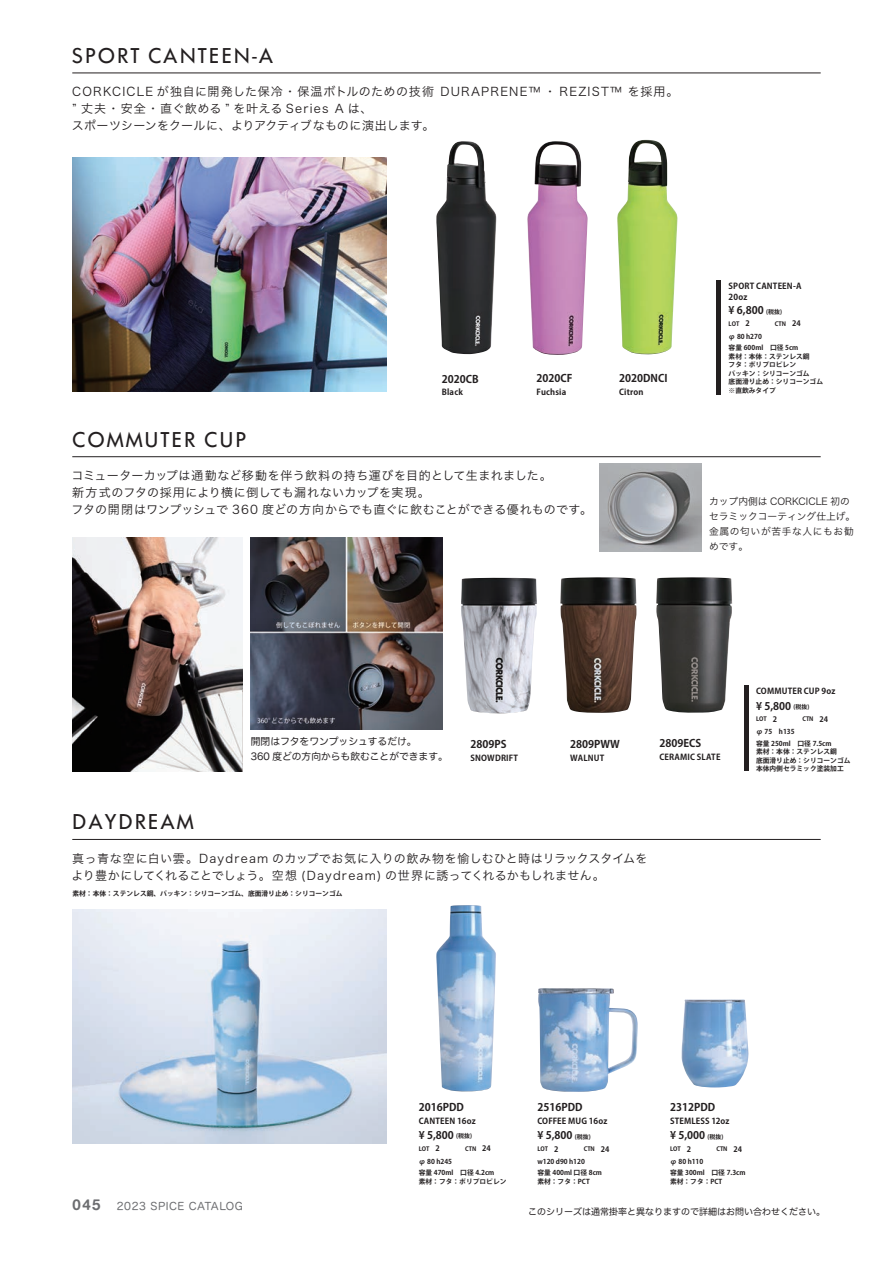
<style>
.page{position:relative;width:893px;height:1263px;background:#fff}
.page>*{position:absolute;margin:0;border:0;box-sizing:border-box;transform-origin:0 0}
.t1{font:19.5px "Futura Maxi CG Book";letter-spacing:.1em;color:#231f20}
.t2{font:19.5px "Cg Futura Maxi Bk";letter-spacing:.1em;color:#231f20}
.t3{font:12px/17px "Hira Kaku Pro W3";letter-spacing:.035em;color:#231f20}
.t4{font:12px "Hira Kaku Pro W3";letter-spacing:.01em;color:#231f20}
.t5{font:12px "Hira Kaku Pro W3";letter-spacing:.1em;color:#231f20}
.t6{font:12px "Hira Kaku Pro W3";letter-spacing:.08em;color:#231f20}
.SPICE_CD{font:700 10.5px "Koz Go Pro";color:#231f20}
.REATAIL_PRICE{font:700 10.5px "Koz Go Pro";color:#231f20}
.t7{font:10.5px "Hira Maru Pro W4";letter-spacing:.05em;color:#6c6d70}
.t8{font:9.75px "Hira Maru Pro N W4";color:#231f20}
.t9{font:9.75px "Hira Kaku Pro W3";color:#231f20}
.t10{font:9.75px/14.9px "Hira Kaku Pro W3";letter-spacing:.065em;color:#231f20}
.t11{font:9px "Hira Maru Pro W4";color:#231f20}
.GOODS_NAME{font:700 8.25px "Koz Go Pro";letter-spacing:.02em;color:#231f20}
.ETC{font:700 6.75px "Koz Go Pro";color:#231f20}
.SIZE{font:700 6.75px "Koz Go Pro";color:#231f20}
.LOT_CTN{font:700 6px "Koz Go Pro";color:#231f20}
.s1{font-size:6px}
.s2{font-size:7.5px}
.s3{font-family:"Alte Haas Grotesk Bold";font-size:15px}
</style>
<div class="page">
<img style="left:617px;top:140px;width:61px;height:215px">
<img style="left:527px;top:141px;width:61px;height:214px">
<img style="left:436px;top:141px;width:61px;height:213px">
<img style="left:72px;top:157px;width:315px;height:234px">
<img style="left:656px;top:577px;width:76px;height:136px">
<img style="left:560px;top:577px;width:77px;height:136px">
<img style="left:461px;top:578px;width:76px;height:135px">
<img style="left:600px;top:463px;width:101px;height:89px">
<img style="left:251px;top:538px;width:191px;height:191px">
<img style="left:72px;top:538px;width:170px;height:234px">
<img style="left:72px;top:909px;width:315px;height:234px">
<img style="left:681px;top:999px;width:67px;height:88px">
<img style="left:538px;top:988px;width:100px;height:104px">
<img style="left:436px;top:905px;width:60px;height:187px">
<hr style="left:72px;top:456px;width:749px;height:1px;background:#231f20">
<hr style="left:72px;top:839px;width:749px;height:1px;background:#231f20">
<hr style="left:72px;top:73px;width:749px;height:1px;background:#231f20">
<hr style="left:717px;top:280px;width:4px;height:115px;background:#231f20">
<hr style="left:744px;top:685px;width:4px;height:85px;background:#231f20">
<p class="t2" style="left:72px;top:43px;width:203px">SPORT CANTEEN-A</p>
<p class="t5" style="left:72px;top:80px;width:608px">CORKCICLE が独自に開発した保冷・保温ボトルのための技術 DURAPRENE™ ・ REZIST™ を採用。</p>
<p class="t6" style="left:72px;top:97px;width:302px">” 丈夫・安全・直ぐ飲める ” を叶える Series A は、</p>
<p class="t4" style="left:72px;top:114px;width:364px">スポーツシーンをクールに、よりアクティブなものに演出します。</p>
<p class="SPICE_CD" style="left:442px;top:372px;width:38px">2020CB</p>
<p class="GOODS_NAME" style="left:442px;top:387px;width:23px">Black</p>
<p class="SPICE_CD" style="left:537px;top:371px;width:37px">2020CF</p>
<p class="GOODS_NAME" style="left:537px;top:387px;width:31px">Fuchsia</p>
<p class="t1" style="left:72px;top:427px;width:175px">COMMUTER CUP</p>
<p class="t3" style="left:71px;top:466px;width:482px">コミューターカップは通勤など移動を伴う飲料の持ち運びを目的として生まれました。</p>
<p class="t3" style="left:72px;top:483px;width:359px">新方式のフタの採用により横に倒しても漏れないカップを実現。</p>
<p class="t4" style="left:71px;top:499px;width:522px">フタの開閉はワンプッシュで 360 度どの方向からでも直ぐに飲むことができる優れものです。</p>
<p class="SPICE_CD" style="left:619px;top:371px;width:50px">2020DNCI</p>
<p class="GOODS_NAME" style="left:619px;top:386px;width:26px">Citron</p>
<p class="GOODS_NAME" style="left:729px;top:281px;width:74px">SPORT CANTEEN-A</p>
<p class="GOODS_NAME" style="left:729px;top:291px;width:20px">20oz</p>
<p class="REATAIL_PRICE" style="left:729px;top:304px;width:55px">￥ 6,800 <span class="s1">(税抜)</span></p>
<p class="LOT_CTN" style="left:729px;top:320px;width:23px">LOT　<span class="s2">2</span></p>
<p class="LOT_CTN" style="left:775px;top:320px;width:27px">CTN　<span class="s2">24</span></p>
<p class="SIZE" style="left:729px;top:332px;width:35px">φ 80 h270</p>
<p class="ETC" style="left:729px;top:343px;width:71px">容量 600ml　口径 5cm</p>
<p class="ETC" style="left:729px;top:352px;width:89px">素材：本体：ステンレス鋼　</p>
<p class="ETC" style="left:729px;top:360px;width:76px">フタ：ポリプロピレン　</p>
<p class="ETC" style="left:729px;top:369px;width:89px">パッキン：シリコーンゴム　</p>
<p class="ETC" style="left:729px;top:377px;width:96px">底面滑り止め：シリコーンゴム</p>
<p class="ETC" style="left:729px;top:386px;width:49px">※直飲みタイプ</p>
<p class="t9" style="left:709px;top:493px;width:142px">カップ内側は CORKCICLE 初の</p>
<p class="t9" style="left:709px;top:507px;width:148px">セラミックコーティング仕上げ。</p>
<p class="t10" style="left:709px;top:523px;width:146px">金属の匂いが苦手な人にもお勧めです。</p>
<p class="t8" style="left:251px;top:733px;width:167px">開閉はフタをワンプッシュするだけ。</p>
<p class="t8" style="left:251px;top:747px;width:199px">360 度どの方向からも飲むことができます。</p>
<p class="SPICE_CD" style="left:471px;top:737px;width:38px">2809PS</p>
<p class="GOODS_NAME" style="left:471px;top:752px;width:49px">SNOWDRIFT</p>
<p class="SPICE_CD" style="left:570px;top:737px;width:51px">2809PWW</p>
<p class="GOODS_NAME" style="left:570px;top:752px;width:35px">WALNUT</p>
<p class="SPICE_CD" style="left:659px;top:736px;width:43px">2809ECS</p>
<p class="GOODS_NAME" style="left:659px;top:751px;width:63px">CERAMIC SLATE</p>
<p class="GOODS_NAME" style="left:756px;top:686px;width:81px">COMMUTER CUP 9oz</p>
<p class="REATAIL_PRICE" style="left:756px;top:699px;width:55px">￥ 5,800 <span class="s1">(税抜)</span></p>
<p class="LOT_CTN" style="left:756px;top:715px;width:23px">LOT　<span class="s2">2</span></p>
<p class="LOT_CTN" style="left:802px;top:715px;width:27px">CTN　<span class="s2">24</span></p>
<p class="SIZE" style="left:756px;top:728px;width:40px">φ 75　h135</p>
<p class="ETC" style="left:756px;top:739px;width:77px">容量 250ml　口径 7.5cm</p>
<p class="ETC" style="left:756px;top:747px;width:89px">素材：本体：ステンレス鋼　</p>
<p class="ETC" style="left:756px;top:756px;width:96px">底面滑り止め：シリコーンゴム</p>
<p class="ETC" style="left:756px;top:764px;width:89px">本体内側セラミック塗装加工</p>
<p class="t1" style="left:72px;top:810px;width:123px">DAYDREAM</p>
<p class="t3" style="left:71px;top:849px;width:577px">真っ青な空に白い雲。Daydream のカップでお気に入りの飲み物を愉しむひと時はリラックスタイムをより豊かにしてくれることでしょう。空想 (Daydream) の世界に誘ってくれるかもしれません。</p>
<p class="ETC" style="left:72px;top:889px;width:271px">素材：本体：ステンレス鋼、パッキン：シリコーンゴム、底面滑り止め：シリコーンゴム</p>
<p class="SPICE_CD" style="left:419px;top:1100px;width:47px">2016PDD</p>
<p class="GOODS_NAME" style="left:419px;top:1115px;width:58px">CANTEEN 16oz</p>
<p class="REATAIL_PRICE" style="left:419px;top:1128px;width:55px">￥ 5,800 <span class="s1">(税抜)</span></p>
<p class="LOT_CTN" style="left:419px;top:1145px;width:23px">LOT　<span class="s2">2</span></p>
<p class="LOT_CTN" style="left:465px;top:1145px;width:27px">CTN　<span class="s2">24</span></p>
<p class="SIZE" style="left:419px;top:1157px;width:35px">φ 80 h245</p>
<p class="ETC" style="left:419px;top:1168px;width:77px">容量 470ml　口径 4.2cm</p>
<p class="ETC" style="left:419px;top:1177px;width:96px">素材：フタ：ポリプロピレン　</p>
<p class="SPICE_CD" style="left:537px;top:1100px;width:47px">2516PDD</p>
<p class="GOODS_NAME" style="left:537px;top:1115px;width:71px">COFFEE MUG 16oz</p>
<p class="REATAIL_PRICE" style="left:537px;top:1129px;width:55px">￥ 5,800 <span class="s1">(税抜)</span></p>
<p class="LOT_CTN" style="left:537px;top:1145px;width:23px">LOT　<span class="s2">2</span></p>
<p class="LOT_CTN" style="left:584px;top:1145px;width:27px">CTN　<span class="s2">24</span></p>
<p class="SIZE" style="left:537px;top:1157px;width:49px">w120 d90 h120</p>
<p class="ETC" style="left:537px;top:1168px;width:66px">容量 400ml 口径 8cm</p>
<p class="ETC" style="left:537px;top:1177px;width:61px">素材：フタ：PCT　</p>
<p class="SPICE_CD" style="left:670px;top:1100px;width:47px">2312PDD</p>
<p class="GOODS_NAME" style="left:670px;top:1115px;width:61px">STEMLESS 12oz</p>
<p class="REATAIL_PRICE" style="left:670px;top:1129px;width:55px">￥ 5,000 <span class="s1">(税抜)</span></p>
<p class="LOT_CTN" style="left:670px;top:1145px;width:23px">LOT　<span class="s2">2</span></p>
<p class="LOT_CTN" style="left:716px;top:1145px;width:27px">CTN　<span class="s2">24</span></p>
<p class="SIZE" style="left:670px;top:1157px;width:35px">φ 80 h110</p>
<p class="ETC" style="left:670px;top:1168px;width:77px">容量 300ml　口径 7.3cm</p>
<p class="ETC" style="left:670px;top:1177px;width:61px">素材：フタ：PCT　</p>
<h3 class="t7" style="left:72px;top:1197px;width:172px"><span class="s3">045</span> 2023 SPICE CATALOG</h3>
<p class="t11" style="left:528px;top:1204px;width:298px">このシリーズは通常掛率と異なりますので詳細はお問い合わせください。</p>
</div>
